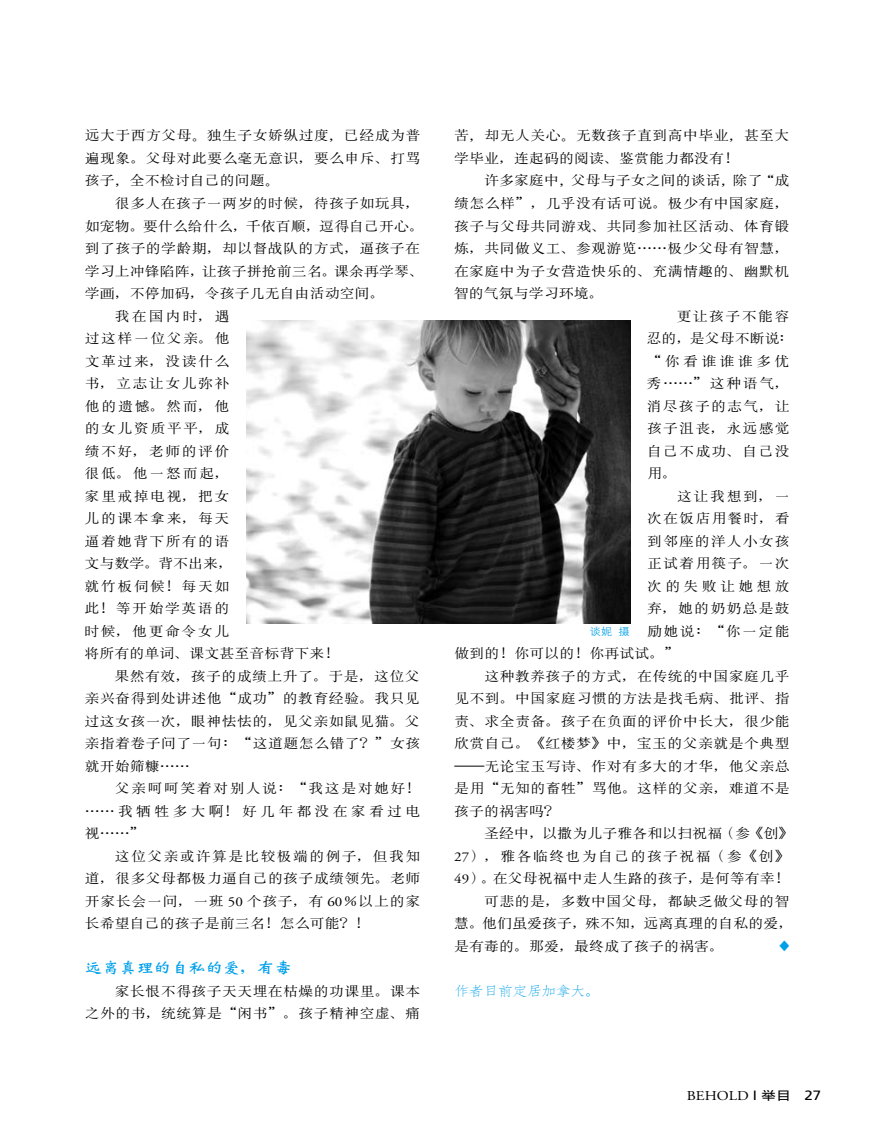
<style>
.page{position:relative;width:891px;height:1141px;background:#fff}
.page>*{position:absolute;margin:0;border:0;box-sizing:border-box;transform-origin:0 0}
.t1{font:15.6px "DF Wei Bei GB5 Std W7";color:#00a0e9;scale:1.11 1}
.t2{font:13.5px/22.5px "DF Song GB5 Std W5";letter-spacing:.02em;color:#000;text-align:justify;scale:1.11 1}
.t3{font:13.5px "DF Song GB5 Std W5";color:#000;scale:1.11 1}
.t4{font:13.5px "DF Song GB5 Std W5";letter-spacing:.095em;color:#000;scale:1.11 1}
.t5{font:13.5px "DF Song GB5 Std W5";letter-spacing:.075em;color:#000;scale:1.11 1}
.t6{font:13.5px "DF Song GB5 Std W5";letter-spacing:.085em;color:#000;scale:1.11 1}
.t7{font:13.5px "DF Song GB5 Std W5";letter-spacing:.08em;color:#000;scale:1.11 1}
.t8{font:13.5px "DF Song GB5 Std W5";letter-spacing:.04em;color:#000;scale:1.11 1}
.t9{font:13.5px "DF Song GB5 Std W5";letter-spacing:.02em;color:#000;scale:2.22 1}
.t10{font:13.5px "DF Song GB5 Std W5";letter-spacing:.09em;color:#000;scale:1.11 1}
.t11{font:13.5px "DF Song GB5 Std W5";letter-spacing:.21em;color:#000;scale:1.11 1}
.t12{font:13.5px "DF Song GB5 Std W5";letter-spacing:.215em;color:#000;scale:1.11 1}
.t13{font:13.5px "Adobe Garamond Pro";color:#000;scale:1.11 1}
.t14{font:300 13.5px "AR Fang Song B5 S";letter-spacing:-.03em;color:#00a0e9;scale:1.11 1}
.t15{font:13.5px "DF Song GB5 Std W5";letter-spacing:.065em;color:#000;scale:1.11 1}
.t16{font:10.2px "FZJZDXB B51 0";color:#00a0e9;scale:1.11 1}
.s1{font-family:"AR Ming B5 S";font-weight:700}
.s2{font-family:"Adobe Garamond Pro"}
.s3{font-family:"AR Wei Bei B5 S";font-weight:700}
.s4{font-family:"Frutiger LT Std"}
.s5{font-family:"AR Hei B5 S";font-weight:700;font-size:12px}
</style>
<div class="page">
<img style="left:247px;top:321px;width:383px;height:302px">
<p class="t2" style="left:85px;top:124px;width:304px">遠大於西方父母<span class="s1">。</span>獨生子女嬌縱過度<span class="s1">，</span>已經成為普遍現象<span class="s1">。</span>父母對此要麼毫無意識<span class="s1">，</span>要麼申斥<span class="s1">、</span>打罵孩子<span class="s1">，</span>全不檢討自己的問題<span class="s1">。</span></p>
<p class="t2" style="left:115px;top:192px;width:277px">很多人在孩子一兩歲的時候<span class="s1">，</span>待孩子如玩具<span class="s1">，</span></p>
<p class="t3" style="left:85px;top:218px;width:307px">如寵物<span class="s1">。</span>要什麼給什麼<span class="s1">，</span>千依百順<span class="s1">，</span>逗得自己開心<span class="s1">。</span></p>
<p class="t2" style="left:85px;top:237px;width:304px">到了孩子的學齡期<span class="s1">，</span>卻以督戰隊的方式<span class="s1">，</span>逼孩子在</p>
<p class="t3" style="left:85px;top:263px;width:307px">學習上衝鋒陷陣<span class="s1">，</span>讓孩子拼搶前三名<span class="s1">。</span>課餘再學琴<span class="s1">、</span></p>
<p class="t3" style="left:85px;top:286px;width:272px">學畫<span class="s1">，</span>不停加碼<span class="s1">，</span>令孩子幾無自由活動空間<span class="s1">。</span></p>
<p class="t2" style="left:115px;top:304px;width:105px">我在國內時<span class="s1">，</span>遇</p>
<p class="t4" style="left:85px;top:331px;width:132px">過這樣一位父親<span class="s1">。</span>他</p>
<p class="t4" style="left:85px;top:353px;width:132px">文革過來<span class="s1">，</span>沒讀什麼</p>
<p class="t4" style="left:85px;top:376px;width:132px">書<span class="s1">，</span>立志讓女兒彌補</p>
<p class="t2" style="left:85px;top:394px;width:132px">他的遺憾<span class="s1">。</span>然而<span class="s1">，</span>他</p>
<p class="t4" style="left:85px;top:421px;width:132px">的女兒資質平平<span class="s1">，</span>成</p>
<p class="t4" style="left:85px;top:443px;width:132px">績不好<span class="s1">，</span>老師的評價</p>
<p class="t2" style="left:85px;top:462px;width:132px">很低<span class="s1">。</span>他一怒而起<span class="s1">，</span></p>
<p class="t4" style="left:85px;top:488px;width:132px">家裡戒掉電視<span class="s1">，</span>把女</p>
<p class="t4" style="left:85px;top:511px;width:132px">兒的課本拿來<span class="s1">，</span>每天</p>
<p class="t7" style="left:85px;top:533px;width:132px">逼著她背下所有的語</p>
<p class="t3" style="left:85px;top:556px;width:135px">文與數學<span class="s1">。</span>背不出來<span class="s1">，</span></p>
<p class="t4" style="left:85px;top:578px;width:132px">就竹板伺候<span class="s1">！</span>每天如</p>
<p class="t4" style="left:85px;top:601px;width:132px">此<span class="s1">！</span>等開始學英語的</p>
<p class="t4" style="left:84px;top:623px;width:132px">時候<span class="s1">，</span>他更命令女兒</p>
<p class="t3" style="left:84px;top:646px;width:231px">將所有的單詞<span class="s1">、</span>課文甚至音標背下來<span class="s1">！</span></p>
<p class="t2" style="left:114px;top:664px;width:277px">果然有效<span class="s1">，</span>孩子的成績上升了<span class="s1">。</span>於是<span class="s1">，</span>這位父</p>
<p class="t2" style="left:85px;top:687px;width:304px">親興奮得到處講述他<span class="s1">“</span>成功<span class="s1">”</span>的教育經驗<span class="s1">。</span>我只見</p>
<p class="t2" style="left:84px;top:709px;width:304px">過這女孩一次<span class="s1">，</span>眼神怯怯的<span class="s1">，</span>見父親如鼠見貓<span class="s1">。</span>父</p>
<p class="t2" style="left:84px;top:732px;width:304px">親指著卷子問了一句<span class="s1">：“</span>這道題怎麼錯了<span class="s1">？”</span>女孩</p>
<p class="t2" style="left:85px;top:754px;width:96px">就開始篩糠⋯⋯</p>
<p class="t10" style="left:115px;top:781px;width:277px">父親呵呵笑著對別人說<span class="s1">：“</span>我這是對她好<span class="s1">！</span></p>
<p class="t11" style="left:85px;top:803px;width:304px">⋯⋯我犧牲多大啊<span class="s1">！</span>好幾年都沒在家看過電</p>
<p class="t2" style="left:85px;top:822px;width:56px">視⋯⋯<span class="s1">”</span></p>
<p class="t7" style="left:115px;top:848px;width:277px">這位父親或許算是比較極端的例子<span class="s1">，</span>但我知</p>
<p class="t2" style="left:85px;top:867px;width:304px">道<span class="s1">，</span>很多父母都極力逼自己的孩子成績領先<span class="s1">。</span>老師</p>
<p class="t8" style="left:85px;top:893px;width:304px">開家長會一問<span class="s1">，</span>一班 <span class="s2">50</span> 個孩子<span class="s1">，</span>有 <span class="s2">60</span>％以上的家</p>
<p class="t3" style="left:85px;top:916px;width:258px">長希望自己的孩子是前三名<span class="s1">！</span>怎麼可能<span class="s1">？！</span></p>
<p class="t1" style="left:85px;top:959px;width:188px">遠離真理的自私的愛<span class="s3">，</span>有毒</p>
<p class="t2" style="left:85px;top:979px;width:304px;text-align:right">家長恨不得孩子天天埋在枯燥的功課裡<span class="s1">。</span>課本<br>之外的書<span class="s1">，</span>統統算是<span class="s1">“</span>閒書<span class="s1">”。</span>孩子精神空虛<span class="s1">、</span>痛</p>
<p class="t2" style="left:454px;top:124px;width:304px">苦<span class="s1">，</span>卻無人關心<span class="s1">。</span>無數孩子直到高中畢業<span class="s1">，</span>甚至大學畢業<span class="s1">，</span>連起碼的閱讀<span class="s1">、</span>鑒賞能力都沒有<span class="s1">！</span></p>
<p class="t3" style="left:484px;top:173px;width:277px">許多家庭中<span class="s1">，</span>父母與子女之間的談話<span class="s1">，</span>除了<span class="s1">“</span>成</p>
<p class="t2" style="left:454px;top:192px;width:304px">績怎麼樣<span class="s1">”，</span>幾乎沒有話可說<span class="s1">。</span>極少有中國家庭<span class="s1">，</span></p>
<p class="t2" style="left:454px;top:214px;width:304px">孩子與父母共同游戲<span class="s1">、</span>共同參加社區活動<span class="s1">、</span>體育鍛</p>
<p class="t2" style="left:454px;top:237px;width:304px">煉<span class="s1">，</span>共同做義工<span class="s1">、</span>參觀游覽⋯⋯極少父母有智慧<span class="s1">，</span></p>
<p class="t2" style="left:454px;top:259px;width:304px">在家庭中為子女營造快樂的<span class="s1">、</span>充滿情趣的<span class="s1">、</span>幽默機</p>
<p class="t3" style="left:454px;top:286px;width:137px">智的氣氛與學習環境<span class="s1">。</span></p>
<p class="t6" style="left:677px;top:308px;width:103px">更讓孩子不能容</p>
<p class="t3" style="left:647px;top:331px;width:133px">忍的<span class="s1">，</span>是父母不斷說<span class="s1">：</span></p>
<p class="t12" style="left:647px;top:353px;width:130px"><span class="s1">“</span>你看誰誰誰多優</p>
<p class="t2" style="left:647px;top:372px;width:130px">秀⋯⋯<span class="s1">”</span>這種語氣<span class="s1">，</span></p>
<p class="t5" style="left:647px;top:398px;width:130px">消盡孩子的志氣<span class="s1">，</span>讓</p>
<p class="t5" style="left:647px;top:421px;width:130px">孩子沮喪<span class="s1">，</span>永遠感覺</p>
<p class="t5" style="left:647px;top:443px;width:130px">自己不成功<span class="s1">、</span>自己沒</p>
<p class="t2" style="left:647px;top:462px;width:29px">用<span class="s1">。</span></p>
<p class="t2" style="left:677px;top:484px;width:103px">這讓我想到<span class="s1">，</span>一</p>
<p class="t5" style="left:647px;top:511px;width:130px">次在飯店用餐時<span class="s1">，</span>看</p>
<p class="t15" style="left:647px;top:533px;width:130px">到鄰座的洋人小女孩</p>
<p class="t5" style="left:647px;top:556px;width:130px">正試著用筷子<span class="s1">。</span>一次</p>
<p class="t12" style="left:647px;top:578px;width:130px">次的失敗讓她想放</p>
<p class="t5" style="left:647px;top:601px;width:130px">棄<span class="s1">，</span>她的奶奶總是鼓</p>
<p class="t2" style="left:647px;top:619px;width:130px">勵她說<span class="s1">：“</span>你一定能</p>
<p class="t3" style="left:454px;top:646px;width:204px">做到的<span class="s1">！</span>你可以的<span class="s1">！</span>你再試試<span class="s1">。”</span></p>
<p class="t2" style="left:484px;top:664px;width:277px">這種教養孩子的方式<span class="s1">，</span>在傳統的中國家庭幾乎</p>
<p class="t2" style="left:454px;top:687px;width:304px">見不到<span class="s1">。</span>中國家庭習慣的方法是找毛病<span class="s1">、</span>批評<span class="s1">、</span>指</p>
<p class="t2" style="left:454px;top:709px;width:304px">責<span class="s1">、</span>求全責備<span class="s1">。</span>孩子在負面的評價中長大<span class="s1">，</span>很少能</p>
<p class="t2" style="left:454px;top:732px;width:304px">欣賞自己<span class="s1">。《</span>紅樓夢<span class="s1">》</span>中<span class="s1">，</span>寶玉的父親就是個典型</p>
<p class="t9" style="left:454px;top:758px;width:153px">─無論寶玉寫詩<span class="s1">、</span>作對有多大的才華<span class="s1">，</span>他父親總</p>
<p class="t2" style="left:454px;top:777px;width:304px">是用<span class="s1">“</span>無知的畜牲<span class="s1">”</span>罵他<span class="s1">。</span>這樣的父親<span class="s1">，</span>難道不是</p>
<p class="t2" style="left:454px;top:799px;width:96px">孩子的禍害嗎<span class="s1">？</span></p>
<p class="t3" style="left:484px;top:826px;width:280px">聖經中<span class="s1">，</span>以撒為兒子雅各和以掃祝福<span class="s1">（</span>參<span class="s1">《</span>創<span class="s1">》</span></p>
<p class="t6" style="left:454px;top:848px;width:304px"><span class="s2">27</span><span class="s1">），</span>雅各臨終也為自己的孩子祝福<span class="s1">（</span>參<span class="s1">《</span>創<span class="s1">》</span></p>
<p class="t3" style="left:454px;top:871px;width:304px"><span class="s2">49</span><span class="s1">）。</span>在父母祝福中走人生路的孩子<span class="s1">，</span>是何等有幸<span class="s1">！</span></p>
<p class="t2" style="left:484px;top:889px;width:277px">可悲的是<span class="s1">，</span>多數中國父母<span class="s1">，</span>都缺乏做父母的智</p>
<p class="t3" style="left:454px;top:916px;width:307px">慧<span class="s1">。</span>他們雖愛孩子<span class="s1">，</span>殊不知<span class="s1">，</span>遠離真理的自私的愛<span class="s1">，</span></p>
<p class="t3" style="left:454px;top:938px;width:245px">是有毒的<span class="s1">。</span>那愛<span class="s1">，</span>最終成了孩子的禍害<span class="s1">。</span></p>
<p class="t14" style="left:454px;top:984px;width:133px">作者目前定居加拿大。</p>
<p class="t16" style="left:590px;top:626px;width:38px">談妮攝</p>
<p class="t13" style="left:687px;top:1088px;width:123px">BEHOLD <span class="s4">I</span> <span class="s5">舉目</span> <span class="s4">27</span></p>
</div>
